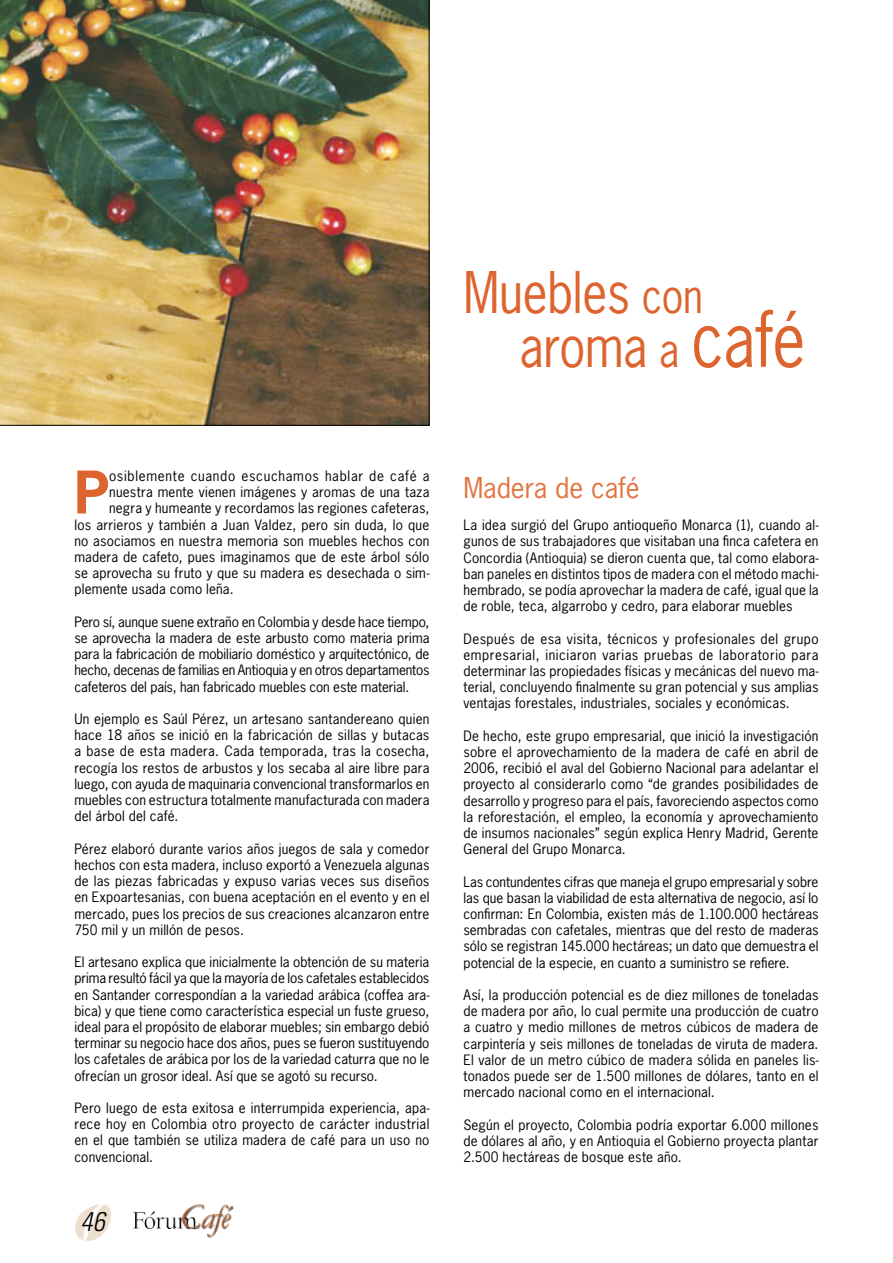
<style>
.page{position:relative;width:893px;height:1263px;background:#fff}
.page>*{position:absolute;margin:0;border:0;box-sizing:border-box;transform-origin:0 0}
.t1{font:700 55.2px "News Gothic";color:#dd642e}
.Titulares{font:54px "News Gothic";letter-spacing:-.005em;color:#dd642e;scale:.9 1}
.Titulo_sección_2{font:27px "News Gothic";letter-spacing:-.005em;color:#e1743f}
.t2{font:italic 300 condensed 27px "Univers";color:#000}
.t3{font:13.5px/16.2px "News Gothic";letter-spacing:.015em;color:#000;text-align:justify}
.t4{font:13.5px "News Gothic";letter-spacing:.05em;color:#000}
.s1{font-size:45px}
.s2{font-size:72px}
</style>
<div class="page">
<img style="left:132px;top:1204px;width:102px;height:34px">
<img style="left:75px;top:1204px;width:36px;height:37px">
<img style="left:0;top:0;width:429px;height:426px">
<p class="Titulares" style="left:463px;top:258px;width:268px">Muebles <span class="s1">con</span></p>
<p class="Titulares" style="left:519px;top:312px;width:319px">aroma <span class="s1">a</span> <span class="s2">café</span></p>
<p class="t1" style="left:74px;top:456px;width:36px">P</p>
<p class="t4" style="left:109px;top:467px;width:322px">osiblemente cuando escuchamos hablar de café a</p>
<p class="t3" style="left:109px;top:484px;width:322px">nuestra mente vienen imágenes y aromas de una taza</p>
<p class="t3" style="left:109px;top:500px;width:322px">negra y humeante y recordamos las regiones cafeteras,</p>
<p class="t3" style="left:74px;top:516px;width:356px">los arrieros y también a Juan Valdez, pero sin duda, lo que</p>
<p class="t3" style="left:74px;top:532px;width:357px">no asociamos en nuestra memoria son muebles hechos con</p>
<p class="t3" style="left:74px;top:549px;width:356px">madera de cafeto, pues imaginamos que de este árbol sólo</p>
<p class="t3" style="left:74px;top:565px;width:357px">se aprovecha su fruto y que su madera es desechada o sim-</p>
<p class="t3" style="left:74px;top:581px;width:161px">plemente usada como leña.</p>
<p class="t3" style="left:74px;top:613px;width:357px">Pero sí, aunque suene extraño en Colombia y desde hace tiempo, se aprovecha la madera de este arbusto como materia prima para la fabricación de mobiliario doméstico y arquitectónico, de hecho, decenas de familias en Antioquia y en otros departamentos cafeteros del país, han fabricado muebles con este material.</p>
<p class="t3" style="left:74px;top:711px;width:357px">Un ejemplo es Saúl Pérez, un artesano santandereano quien hace 18 años se inició en la fabricación de sillas y butacas a base de esta madera. Cada temporada, tras la cosecha, recogía los restos de arbustos y los secaba al aire libre para luego, con ayuda de maquinaria convencional transformarlos en muebles con estructura totalmente manufacturada con madera del árbol del café.</p>
<p class="t3" style="left:74px;top:840px;width:357px">Pérez elaboró durante varios años juegos de sala y comedor hechos con esta madera, incluso exportó a Venezuela algunas de las piezas fabricadas y expuso varias veces sus diseños en Expoartesanias, con buena aceptación en el evento y en el mercado, pues los precios de sus creaciones alcanzaron entre 750 mil y un millón de pesos.</p>
<p class="t3" style="left:74px;top:954px;width:357px">El artesano explica que inicialmente la obtención de su materia prima resultó fácil ya que la mayoría de los cafetales establecidos en Santander correspondían a la variedad arábica (coffea ara&shy;bica) y que tiene como característica especial un fuste grueso, ideal para el propósito de elaborar muebles; sin embargo debió terminar su negocio hace dos años, pues se fueron sustituyendo los cafetales de arábica por los de la variedad caturra que no le ofrecían un grosor ideal. Así que se agotó su recurso.</p>
<p class="t3" style="left:74px;top:1099px;width:357px">Pero luego de esta exitosa e interrumpida experiencia, apa&shy;rece hoy en Colombia otro proyecto de carácter industrial en el que también se utiliza madera de café para un uso no convencional.</p>
<p class="t2" style="left:81px;top:1205px;width:26px">46</p>
<p class="Titulo_sección_2" style="left:463px;top:470px;width:178px">Madera de café</p>
<p class="t3" style="left:463px;top:517px;width:357px">La idea surgió del Grupo antioqueño Monarca (1), cuando al&shy;gunos de sus trabajadores que visitaban una finca cafetera en Concordia (Antioquia) se dieron cuenta que, tal como elabora&shy;ban paneles en distintos tipos de madera con el método machi&shy;hembrado, se podía aprovechar la madera de café, igual que la de roble, teca, algarrobo y cedro, para elaborar muebles</p>
<p class="t3" style="left:463px;top:630px;width:357px">Después de esa visita, técnicos y profesionales del grupo empresarial, iniciaron varias pruebas de laboratorio para determinar las propiedades físicas y mecánicas del nuevo ma&shy;terial, concluyendo finalmente su gran potencial y sus amplias ventajas forestales, industriales, sociales y económicas.</p>
<p class="t3" style="left:463px;top:727px;width:357px">De hecho, este grupo empresarial, que inició la investigación sobre el aprovechamiento de la madera de café en abril de 2006, recibió el aval del Gobierno Nacional para adelantar el proyecto al considerarlo como “de grandes posibilidades de desarrollo y progreso para el país, favoreciendo aspectos como la reforestación, el empleo, la economía y aprovechamiento de insumos nacionales” según explica Henry Madrid, Gerente General del Grupo Monarca.</p>
<p class="t3" style="left:463px;top:873px;width:357px">Las contundentes cifras que maneja el grupo empresarial y sobre las que basan la viabilidad de esta alternativa de negocio, así lo confirman: En Colombia, existen más de 1.100.000 hectáreas sembradas con cafetales, mientras que del resto de maderas sólo se registran 145.000 hectáreas; un dato que demuestra el potencial de la especie, en cuanto a suministro se refiere.</p>
<p class="t3" style="left:463px;top:987px;width:357px">Así, la producción potencial es de diez millones de toneladas de madera por año, lo cual permite una producción de cuatro a cuatro y medio millones de metros cúbicos de madera de carpintería y seis millones de toneladas de viruta de madera.<br>El valor de un metro cúbico de madera sólida en paneles lis&shy;tonados puede ser de 1.500 millones de dólares, tanto en el mercado nacional como en el internacional.</p>
<p class="t3" style="left:463px;top:1116px;width:356px">Según el proyecto, Colombia podría exportar 6.000 millones de dólares al año, y en Antioquia el Gobierno proyecta plantar 2.500 hectáreas de bosque este año.</p>
</div>
